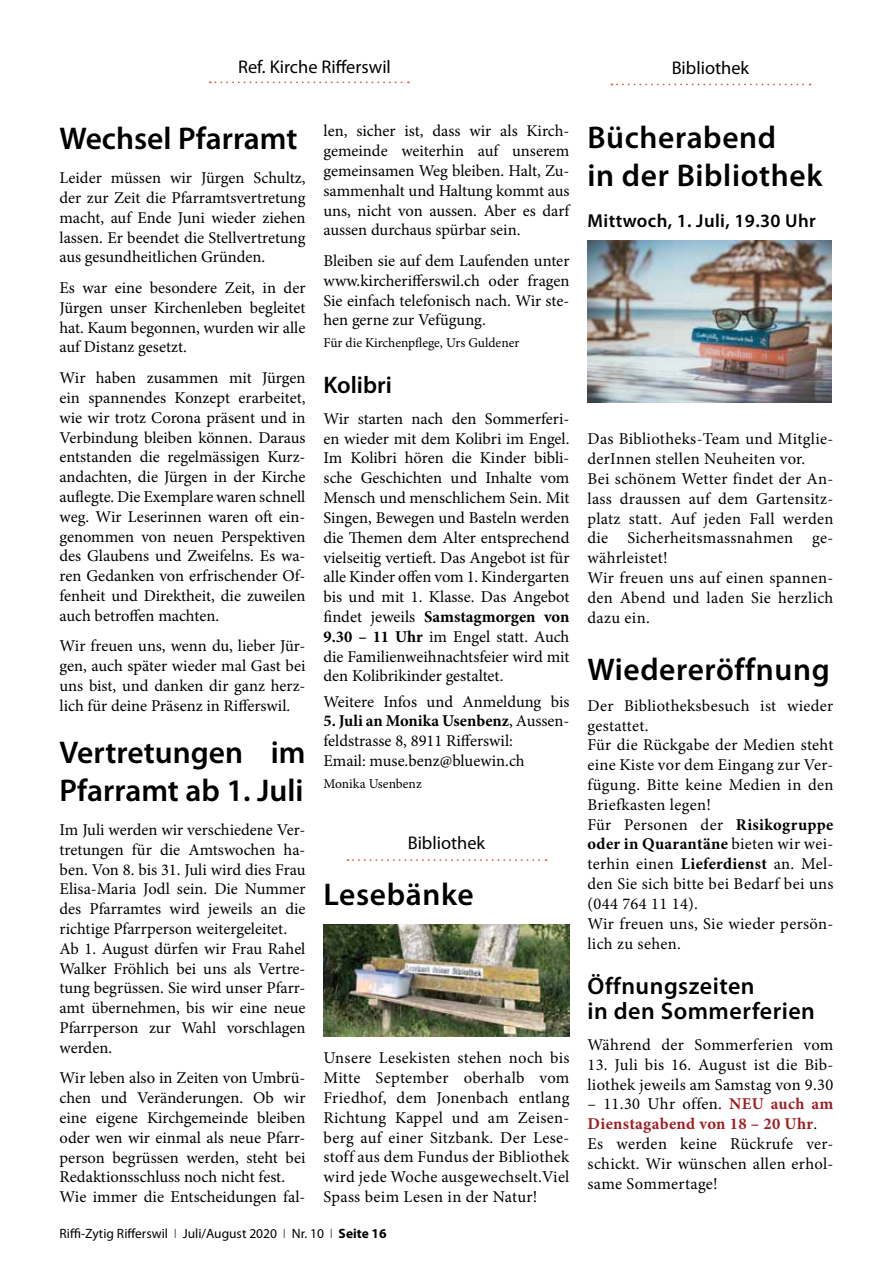
<style>
.page{position:relative;width:893px;height:1263px;background:#fff}
.page>*{position:absolute;margin:0;border:0;box-sizing:border-box;transform-origin:0 0}
.t1{font:600 31.5px/37.8px "Myriad Pro";letter-spacing:.01em;color:#000}
.t2{font:600 24px/25.5px "Myriad Pro";letter-spacing:.02em;color:#000}
.t3{font:600 24px "Myriad Pro";color:#000}
.t4{font:600 18.75px "Myriad Pro";letter-spacing:.02em;color:#000}
.t5{font:18.3px "Myriad Pro";color:#000}
.t6{font:16.5px/19.8px "Minion Pro";letter-spacing:.005em;color:#000;text-align:justify}
.t7{font:13.5px "Myriad Pro";color:#000}
.t8{font:13.5px "Minion Pro";color:#000}
.s1{font-weight:700}
.s2{color:#707172}
.s3{font-weight:700;color:#9f1e23}
</style>
<div class="page">
<svg style="left:210px;top:81px;width:199px;height:2px"></svg>
<img style="left:587px;top:241px;width:244px;height:161px">
<svg style="left:611px;top:84px;width:199px;height:1px"></svg>
<svg style="left:347px;top:859px;width:200px;height:2px"></svg>
<img style="left:323px;top:925px;width:246px;height:111px">
<p class="t5" style="left:238px;top:56px;width:154px">Ref. Kirche Rifferswil</p>
<p class="t5" style="left:672px;top:56px;width:79px">Bibliothek</p>
<h1 class="t1" style="left:60px;top:119px;width:240px">Wechsel Pfarramt</h1>
<p class="t6" style="left:60px;top:168px;width:247px">Leider müssen wir Jürgen Schultz, der zur Zeit die Pfarramtsvertretung macht, auf Ende Juni wieder ziehen lassen. Er beendet die Stellvertretung aus gesundheitlichen Gründen.</p>
<p class="t6" style="left:60px;top:278px;width:247px">Es war eine besondere Zeit, in der Jürgen unser Kirchenleben begleitet hat. Kaum begonnen, wurden wir alle auf Distanz gesetzt.</p>
<p class="t6" style="left:60px;top:368px;width:247px">Wir haben zusammen mit Jürgen ein spannendes Konzept erarbeitet, wie wir trotz Corona präsent und in Verbindung bleiben können. Daraus entstanden die regelmässigen Kurz&shy;andachten, die Jürgen in der Kirche auflegte. Die Exemplare waren schnell weg. Wir Leserinnen waren oft ein&shy;genommen von neuen Perspektiven des Glaubens und Zweifelns. Es wa&shy;ren Gedanken von erfrischender Of&shy;fenheit und Direktheit, die zuweilen auch betroffen machten.</p>
<p class="t6" style="left:60px;top:636px;width:247px">Wir freuen uns, wenn du, lieber Jür&shy;gen, auch später wieder mal Gast bei uns bist, und danken dir ganz herz&shy;lich für deine Präsenz in Rifferswil.</p>
<h1 class="t1" style="left:60px;top:733px;width:247px">Vertretungen im<br>Pfarramt ab 1. Juli</h1>
<p class="t6" style="left:60px;top:820px;width:247px;text-align:left">Im Juli werden wir verschiedene Ver&shy;tretungen für die Amtswochen ha&shy;ben. Von 8. bis 31. Juli wird dies Frau Elisa-Maria Jodl sein. Die Nummer des Pfarramtes wird jeweils an die richtige Pfarrperson weitergeleitet.<br>Ab 1. August dürfen wir Frau Rahel Walker Fröhlich bei uns als Vertre&shy;tung begrüssen. Sie wird unser Pfarr&shy;amt übernehmen, bis wir eine neue Pfarrperson zur Wahl vorschlagen werden.</p>
<p class="t6" style="left:60px;top:1068px;width:247px;text-align:left">Wir leben also in Zeiten von Umbrü&shy;chen und Veränderungen. Ob wir eine eigene Kirchgemeinde bleiben oder wen wir einmal als neue Pfarr&shy;person begrüssen werden, steht bei Redaktionsschluss noch nicht fest.<br>Wie immer die Entscheidungen fal-</p>
<p class="t6" style="left:323px;top:121px;width:247px">len, sicher ist, dass wir als Kirch&shy;gemeinde weiterhin auf unserem gemeinsamen Weg bleiben. Halt, Zu&shy;sammenhalt und Haltung kommt aus uns, nicht von aussen. Aber es darf aussen durchaus spürbar sein.</p>
<p class="t6" style="left:323px;top:251px;width:247px">Bleiben sie auf dem Laufenden unter www.kircherifferswil.ch oder fragen Sie einfach telefonisch nach. Wir ste&shy;hen gerne zur Vefügung.</p>
<p class="t8" style="left:323px;top:334px;width:197px">Für die Kirchenpflege, Urs Guldener</p>
<h2 class="t3" style="left:323px;top:370px;width:70px">Kolibri</h2>
<p class="t6" style="left:323px;top:409px;width:247px">Wir starten nach den Sommerferi&shy;en wieder mit dem Kolibri im Engel.<br>Im Kolibri hören die Kinder bibli&shy;sche Geschichten und Inhalte vom Mensch und menschlichem Sein. Mit Singen, Bewegen und Basteln werden die Themen dem Alter entsprechend vielseitig vertieft. Das Angebot ist für alle Kinder offen vom 1. Kindergarten bis und mit 1. Klasse. Das Angebot findet jeweils <span class="s1">Samstagmorgen von 9.30 – 11 Uhr</span> im Engel statt. Auch die Familienweihnachtsfeier wird mit den Kolibrikinder gestaltet.</p>
<p class="t6" style="left:323px;top:691px;width:247px">Weitere Infos und Anmeldung bis</p>
<p class="t6" style="left:323px;top:711px;width:247px;text-align:left"><span class="s1">5. Juli an Monika Usenbenz</span>, Aussen&shy;feldstrasse 8, 8911 Rifferswil:<br>Email: muse.benz@bluewin.ch</p>
<p class="t8" style="left:323px;top:774px;width:100px">Monika Usenbenz</p>
<p class="t5" style="left:408px;top:832px;width:79px">Bibliothek</p>
<h1 class="t1" style="left:323px;top:875px;width:152px">Lesebänke</h1>
<p class="t6" style="left:323px;top:1048px;width:247px">Unsere Lesekisten stehen noch bis Mitte September oberhalb vom Friedhof, dem Jonenbach entlang Richtung Kappel und am Zeisen&shy;berg auf einer Sitzbank. Der Lese&shy;stoff aus dem Fundus der Bibliothek wird jede Woche ausgewechselt.Viel Spass beim Lesen in der Natur!</p>
<p class="t7" style="left:60px;top:1225px;width:328px">Riffi-Zytig Rifferswil <span class="s2">I</span> Juli/August 2020 <span class="s2">I</span> Nr. 10 <span class="s2">I</span> <span class="s1">Seite 16</span></p>
<h1 class="t1" style="left:587px;top:118px;width:236px">Bücherabend<br>in der Bibliothek</h1>
<p class="t4" style="left:587px;top:208px;width:230px">Mittwoch, 1. Juli, 19.30 Uhr</p>
<p class="t6" style="left:587px;top:429px;width:247px;text-align:left">Das Bibliotheks-Team und Mitglie&shy;derInnen stellen Neuheiten vor.<br>Bei schönem Wetter findet der An&shy;lass draussen auf dem Gartensitz&shy;platz statt. Auf jeden Fall werden die Sicherheitsmassnahmen ge&shy;währleistet!<br>Wir freuen uns auf einen spannen&shy;den Abend und laden Sie herzlich dazu ein.</p>
<h1 class="t1" style="left:587px;top:650px;width:244px">Wiedereröffnung</h1>
<p class="t6" style="left:587px;top:696px;width:247px;text-align:left">Der Bibliotheksbesuch ist wieder gestattet.<br>Für die Rückgabe der Medien steht eine Kiste vor dem Eingang zur Ver&shy;fügung. Bitte keine Medien in den<br>Briefkasten legen!<br>Für Personen der <span class="s1">Risikogruppe oder in Quarantäne</span> bieten wir wei&shy;terhin einen <span class="s1">Lieferdienst</span> an. Mel&shy;den Sie sich bitte bei Bedarf bei uns (044 764 11 14).<br>Wir freuen uns, Sie wieder persön&shy;lich zu sehen.</p>
<h2 class="t2" style="left:587px;top:972px;width:229px">Öffnungszeiten<br>in den Sommerferien</h2>
<p class="t6" style="left:587px;top:1035px;width:247px">Während der Sommerferien vom</p>
<p class="t6" style="left:587px;top:1054px;width:247px">13. Juli bis 16. August ist die Bib&shy;liothek jeweils am Samstag von 9.30</p>
<p class="t6" style="left:587px;top:1094px;width:247px;text-align:left">– 11.30 Uhr offen. <span class="s3">NEU auch am<br>Dienstagabend von 18 – 20 Uhr</span>.<br>Es werden keine Rückrufe ver&shy;schickt. Wir wünschen allen erhol&shy;same Sommertage!</p>
</div>
